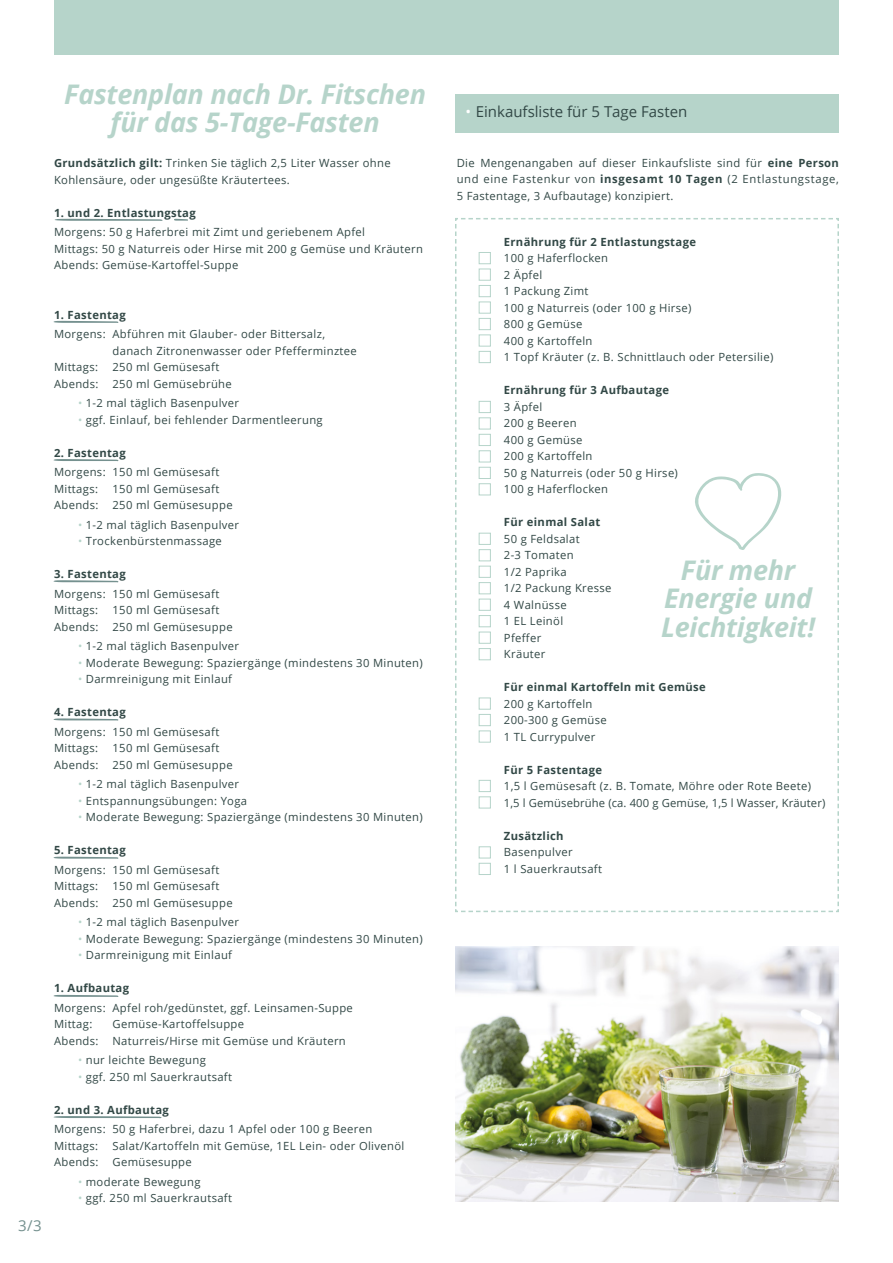
<style>
.page{position:relative;width:893px;height:1263px;background:#fff}
.page>*{position:absolute;margin:0;border:0;box-sizing:border-box;transform-origin:0 0}
.t1{font:italic 700 27px/28.5px "Open Sans";letter-spacing:-.01em;color:#b6d4ca;text-align:center}
.t2{font:15px "Open Sans";color:#324846}
.t3{font:15px "Open Sans";color:#75918f}
.t4{font:11.25px/16.5px "Open Sans";letter-spacing:.03em;color:#324846}
.t5{font:700 11.25px "Open Sans";letter-spacing:.03em;color:#324846}
.t6{font:11.25px/16.5px "Open Sans";letter-spacing:.01em;color:#324846}
.s1{font-weight:700}
.s2{color:#b6d4ca}
.s3{color:#fff}
</style>
<div class="page">
<div style="left:455px;top:94px;width:384px;height:38px;background:#b6d4ca"></div>
<div style="left:54px;top:0;width:785px;height:54px;background:#b6d4ca"></div>
<svg style="left:54px;top:219px;width:109px;height:2px"></svg>
<svg style="left:174px;top:219px;width:14px;height:2px"></svg>
<svg style="left:53px;top:321px;width:66px;height:2px"></svg>
<svg style="left:53px;top:459px;width:66px;height:3px"></svg>
<svg style="left:53px;top:580px;width:66px;height:3px"></svg>
<svg style="left:53px;top:718px;width:66px;height:3px"></svg>
<svg style="left:53px;top:857px;width:66px;height:2px"></svg>
<svg style="left:53px;top:995px;width:66px;height:2px"></svg>
<svg style="left:53px;top:1116px;width:109px;height:3px"></svg>
<img style="left:455px;top:946px;width:384px;height:255px">
<svg style="left:455px;top:218px;width:384px;height:694px"></svg>
<div style="left:479px;top:846px;width:12px;height:12px;border:1px solid #b6d4ca"></div>
<div style="left:479px;top:863px;width:12px;height:12px;border:1px solid #b6d4ca"></div>
<h2 class="t3" style="left:18px;top:1215px;width:25px">3/3</h2>
<h1 class="t1" style="left:64px;top:79px;width:363px">Fastenplan nach Dr. Fitschen für das 5-Tage-Fasten</h1>
<p class="t4" style="left:54px;top:154px;width:338px"><span class="s1">Grundsätzlich gilt:</span> Trinken Sie täglich 2,5 Liter Wasser ohne<br>Kohlensäure, oder ungesüßte Kräutertees.</p>
<p class="t5" style="left:54px;top:204px;width:143px">1. und 2. Entlastungstag</p>
<p class="t4" style="left:54px;top:223px;width:370px">Morgens: 50 g Haferbrei mit Zimt und geriebenem Apfel<br>Mittags: 50 g Naturreis oder Hirse mit 200 g Gemüse und Kräutern<br>Abends: Gemüse-Kartoffel-Suppe</p>
<p class="t5" style="left:54px;top:306px;width:73px">1. Fastentag</p>
<p class="t4" style="left:54px;top:325px;width:273px">Morgens: Abführen mit Glauber- oder Bittersalz,</p>
<p class="t4" style="left:113px;top:342px;width:246px">danach Zitronenwasser oder Pfefferminztee</p>
<p class="t4" style="left:54px;top:358px;width:46px">Mittags:</p>
<p class="t4" style="left:54px;top:358px;width:179px;text-indent:59px">250 ml Gemüsesaft<br>Abends: 250 ml Gemüsebrühe</p>
<p class="t4" style="left:78px;top:394px;width:163px"><span class="s2">•</span> 1-2 mal täglich Basenpulver</p>
<p class="t4" style="left:78px;top:411px;width:246px"><span class="s2">•</span> ggf. Einlauf, bei fehlender Darmentleerung</p>
<p class="t5" style="left:54px;top:444px;width:73px">2. Fastentag</p>
<p class="t4" style="left:54px;top:463px;width:167px">Morgens: 150 ml Gemüsesaft<br>Mittags:</p>
<p class="t4" style="left:54px;top:480px;width:180px;text-indent:59px">150 ml Gemüsesaft<br>Abends: 250 ml Gemüsesuppe</p>
<p class="t4" style="left:78px;top:516px;width:163px"><span class="s2">•</span> 1-2 mal täglich Basenpulver</p>
<p class="t4" style="left:78px;top:532px;width:145px"><span class="s2">•</span> Trockenbürstenmassage</p>
<p class="t5" style="left:54px;top:566px;width:73px">3. Fastentag</p>
<p class="t4" style="left:54px;top:585px;width:167px">Morgens: 150 ml Gemüsesaft<br>Mittags:</p>
<p class="t4" style="left:54px;top:601px;width:180px;text-indent:59px">150 ml Gemüsesaft<br>Abends: 250 ml Gemüsesuppe</p>
<p class="t4" style="left:78px;top:637px;width:163px"><span class="s2">•</span> 1-2 mal täglich Basenpulver</p>
<p class="t4" style="left:78px;top:654px;width:346px"><span class="s2">•</span> Moderate Bewegung: Spaziergänge (mindestens 30 Minuten)</p>
<p class="t4" style="left:78px;top:670px;width:156px"><span class="s2">•</span> Darmreinigung mit Einlauf</p>
<p class="t5" style="left:54px;top:704px;width:73px">4. Fastentag</p>
<p class="t4" style="left:54px;top:723px;width:167px">Morgens: 150 ml Gemüsesaft<br>Mittags:</p>
<p class="t4" style="left:54px;top:739px;width:180px;text-indent:59px">150 ml Gemüsesaft<br>Abends: 250 ml Gemüsesuppe</p>
<p class="t4" style="left:78px;top:775px;width:163px"><span class="s2">•</span> 1-2 mal täglich Basenpulver</p>
<p class="t4" style="left:78px;top:792px;width:171px"><span class="s2">•</span> Entspannungsübungen: Yoga</p>
<p class="t4" style="left:78px;top:808px;width:346px"><span class="s2">•</span> Moderate Bewegung: Spaziergänge (mindestens 30 Minuten)</p>
<p class="t5" style="left:54px;top:842px;width:73px">5. Fastentag</p>
<p class="t4" style="left:54px;top:861px;width:167px">Morgens: 150 ml Gemüsesaft<br>Mittags:</p>
<p class="t4" style="left:54px;top:877px;width:180px;text-indent:59px">150 ml Gemüsesaft<br>Abends: 250 ml Gemüsesuppe</p>
<p class="t4" style="left:78px;top:913px;width:163px"><span class="s2">•</span> 1-2 mal täglich Basenpulver</p>
<p class="t4" style="left:78px;top:930px;width:346px"><span class="s2">•</span> Moderate Bewegung: Spaziergänge (mindestens 30 Minuten)</p>
<p class="t4" style="left:78px;top:946px;width:156px"><span class="s2">•</span> Darmreinigung mit Einlauf</p>
<p class="t5" style="left:54px;top:980px;width:77px">1. Aufbautag</p>
<p class="t4" style="left:54px;top:999px;width:300px">Morgens: Apfel roh/gedünstet, ggf. Leinsamen-Suppe<br>Mittag:</p>
<p class="t4" style="left:54px;top:1015px;width:293px;text-indent:59px">Gemüse-Kartoffelsuppe<br>Abends: Naturreis/Hirse mit Gemüse und Kräutern</p>
<p class="t4" style="left:78px;top:1051px;width:129px"><span class="s2">•</span> nur leichte Bewegung</p>
<p class="t4" style="left:78px;top:1068px;width:156px"><span class="s2">•</span> ggf. 250 ml Sauerkrautsaft</p>
<p class="t5" style="left:54px;top:1101px;width:116px">2. und 3. Aufbautag</p>
<p class="t4" style="left:54px;top:1120px;width:320px">Morgens: 50 g Haferbrei, dazu 1 Apfel oder 100 g Beeren<br>Mittags:</p>
<p class="t4" style="left:54px;top:1137px;width:352px;text-indent:59px">Salat/Kartoffeln mit Gemüse, 1EL Lein- oder Olivenöl<br>Abends: Gemüsesuppe</p>
<p class="t4" style="left:78px;top:1173px;width:124px"><span class="s2">•</span> moderate Bewegung</p>
<p class="t4" style="left:78px;top:1189px;width:156px"><span class="s2">•</span> ggf. 250 ml Sauerkrautsaft</p>
<h2 class="t2" style="left:465px;top:102px;width:223px"><span class="s3">•</span> Einkaufsliste für 5 Tage Fasten</h2>
<p class="t4" style="left:457px;top:154px;width:384px;text-align:justify">Die Mengenangaben auf dieser Einkaufsliste sind für <span class="s1">eine Person </span>und eine Fastenkur von <span class="s1">insgesamt 10 Tagen</span> (2 Entlastungstage, 5 Fastentage, 3 Aufbautage) konzipiert.</p>
<p class="t5" style="left:504px;top:234px;width:194px">Ernährung für 2 Entlastungstage</p>
<p class="t4" style="left:504px;top:250px;width:271px">100 g Haferflocken<br>2 Äpfel<br>1 Packung Zimt<br>100 g Naturreis (oder 100 g Hirse)<br>800 g Gemüse<br>400 g Kartoffeln<br>1 Topf Kräuter (z. B. Schnittlauch oder Petersilie)</p>
<p class="t5" style="left:504px;top:382px;width:167px">Ernährung für 3 Aufbautage</p>
<p class="t4" style="left:504px;top:398px;width:176px">3 Äpfel<br>200 g Beeren<br>400 g Gemüse<br>200 g Kartoffeln<br>50 g Naturreis (oder 50 g Hirse)<br>100 g Haferflocken</p>
<p class="t5" style="left:504px;top:514px;width:98px">Für einmal Salat</p>
<p class="t4" style="left:504px;top:530px;width:109px">50 g Feldsalat<br>2-3 Tomaten<br>1/2 Paprika<br>1/2 Packung Kresse<br>4 Walnüsse<br>1 EL Leinöl<br>Pfeffer<br>Kräuter</p>
<p class="t5" style="left:504px;top:679px;width:203px">Für einmal Kartoffeln mit Gemüse</p>
<p class="t4" style="left:504px;top:695px;width:104px">200 g Kartoffeln<br>200-300 g Gemüse<br>1 TL Currypulver</p>
<p class="t5" style="left:504px;top:762px;width:100px">Für 5 Fastentage</p>
<p class="t6" style="left:504px;top:778px;width:323px">1,5 l Gemüsesaft (z. B. Tomate, Möhre oder Rote Beete)<br>1,5 l Gemüsebrühe (ca. 400 g Gemüse, 1,5 l Wasser, Kräuter)</p>
<p class="t5" style="left:504px;top:828px;width:61px">Zusätzlich</p>
<p class="t4" style="left:504px;top:844px;width:100px">Basenpulver<br>1 l Sauerkrautsaft</p>
<h1 class="t1" style="left:661px;top:555px;width:156px">Für mehr<br>Energie und<br>Leichtigkeit!</h1>
</div>
